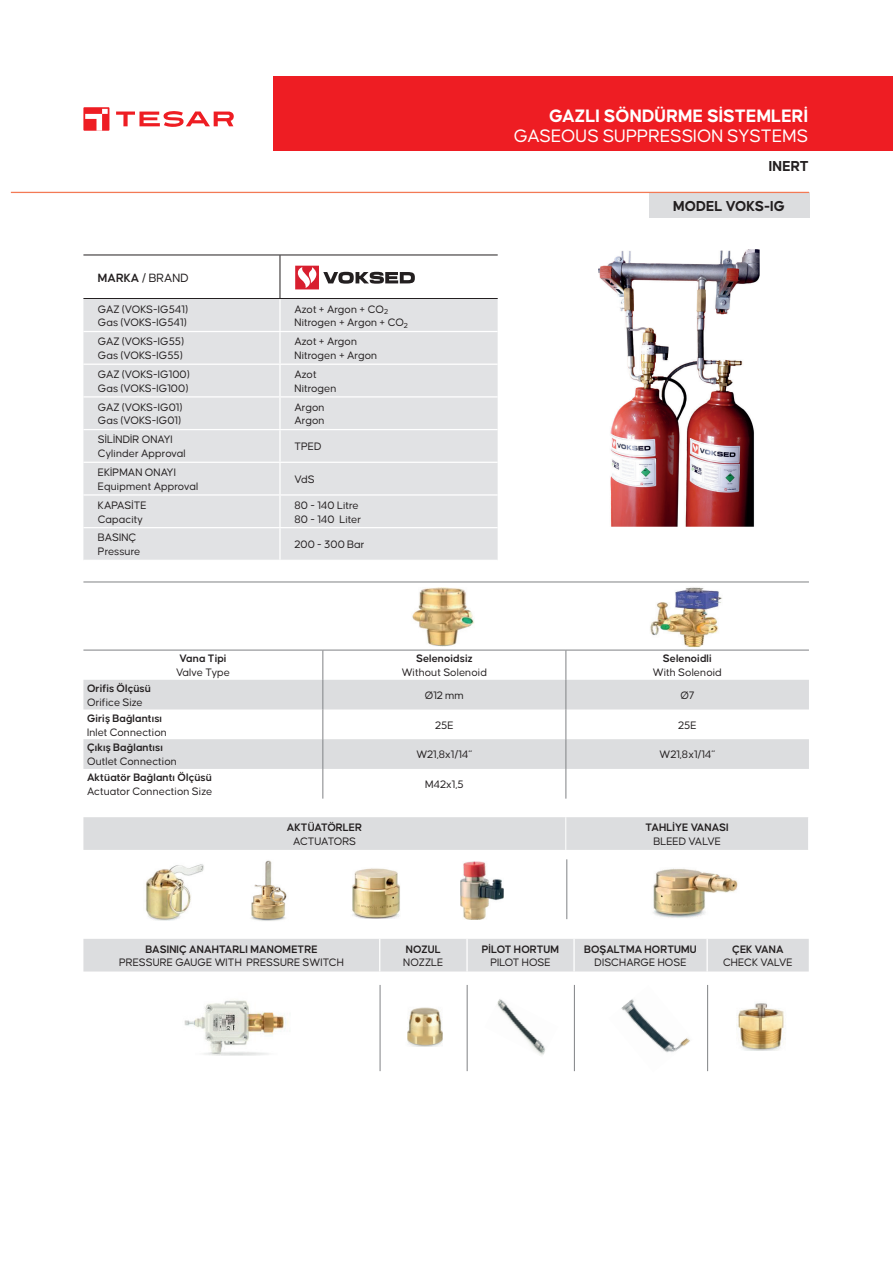
<style>
.page{position:relative;width:893px;height:1263px;background:#fff}
.page>*{position:absolute;margin:0;border:0;box-sizing:border-box;transform-origin:0 0}
.t1{font:19.2px "Causten";color:#fff}
.t2{font:700 19.2px "Causten";color:#fff}
.t3{font:700 15.3px "Causten";color:#231f20}
.t4{font:12.75px "Causten";color:#231f20}
.t5{font:11.55px/13.8px "Causten";color:#231f20}
.t6{font:600 11.55px "Causten";color:#231f20}
.t7{font:11.55px "Causten";letter-spacing:-.025em;color:#231f20}
.t8{font:7.65px "Causten";color:#231f20}
.s1{font-weight:600}
</style>
<div class="page">
<div style="left:83px;top:817px;width:725px;height:33px;background:#dcdddf"></div>
<hr style="left:565px;top:817px;width:1px;height:33px;background:#fff">
<div style="left:83px;top:939px;width:726px;height:33px;background:#dcdddf"></div>
<hr style="left:379px;top:939px;width:1px;height:33px;background:#fff">
<hr style="left:466px;top:939px;width:2px;height:33px;background:#fff">
<hr style="left:573px;top:939px;width:2px;height:33px;background:#fff">
<hr style="left:706px;top:939px;width:2px;height:33px;background:#fff">
<img style="left:460px;top:861px;width:44px;height:59px">
<img style="left:184px;top:1000px;width:105px;height:55px">
<img style="left:621px;top:999px;width:68px;height:40px">
<img style="left:621px;top:1018px;width:32px;height:23px">
<img style="left:653px;top:1039px;width:24px;height:14px">
<img style="left:677px;top:1039px;width:13px;height:11px">
<hr style="left:566px;top:859px;width:1px;height:60px;background:#808285">
<hr style="left:380px;top:985px;width:1px;height:86px;background:#808285">
<hr style="left:467px;top:985px;width:1px;height:86px;background:#808285">
<hr style="left:574px;top:985px;width:1px;height:86px;background:#808285">
<hr style="left:707px;top:985px;width:1px;height:86px;background:#808285">
<img style="left:412px;top:588px;width:62px;height:59px">
<img style="left:650px;top:587px;width:72px;height:60px">
<div style="left:83px;top:299px;width:415px;height:261px;background:#e1e2e4"></div>
<hr style="left:279px;top:299px;width:2px;height:32px;background:#fff">
<hr style="left:83px;top:331px;width:415px;height:1px;background:#fff">
<hr style="left:279px;top:332px;width:2px;height:32px;background:#fff">
<hr style="left:83px;top:364px;width:415px;height:1px;background:#fff">
<hr style="left:279px;top:365px;width:2px;height:31px;background:#fff">
<hr style="left:83px;top:396px;width:415px;height:2px;background:#fff">
<hr style="left:279px;top:398px;width:2px;height:31px;background:#fff">
<hr style="left:83px;top:429px;width:415px;height:1px;background:#fff">
<hr style="left:279px;top:430px;width:2px;height:32px;background:#fff">
<hr style="left:83px;top:462px;width:415px;height:1px;background:#fff">
<hr style="left:279px;top:463px;width:2px;height:31px;background:#fff">
<hr style="left:83px;top:494px;width:415px;height:2px;background:#fff">
<hr style="left:279px;top:496px;width:2px;height:31px;background:#fff">
<hr style="left:83px;top:527px;width:415px;height:1px;background:#fff">
<hr style="left:279px;top:528px;width:2px;height:32px;background:#fff">
<hr style="left:83px;top:255px;width:415px;height:1px;background:#231f20">
<hr style="left:280px;top:255px;width:1px;height:43px;background:#231f20">
<hr style="left:83px;top:298px;width:415px;height:1px;background:#231f20">
<svg style="left:83px;top:680px;width:726px;height:89px;fill:#dcdddf"></svg>
<hr style="left:83px;top:650px;width:240px;height:1px;background:#808285">
<hr style="left:323px;top:650px;width:243px;height:1px;background:#808285">
<hr style="left:322px;top:650px;width:1px;height:30px;background:#808285">
<hr style="left:566px;top:650px;width:243px;height:1px;background:#808285">
<hr style="left:565px;top:650px;width:1px;height:30px;background:#808285">
<hr style="left:322px;top:680px;width:1px;height:30px;background:#808285">
<hr style="left:565px;top:680px;width:1px;height:30px;background:#808285">
<svg style="left:322px;top:710px;width:1px;height:29px"></svg>
<svg style="left:565px;top:710px;width:1px;height:29px"></svg>
<hr style="left:322px;top:739px;width:1px;height:30px;background:#808285">
<hr style="left:565px;top:739px;width:1px;height:30px;background:#808285">
<hr style="left:322px;top:769px;width:1px;height:30px;background:#808285">
<hr style="left:565px;top:769px;width:1px;height:30px;background:#808285">
<hr style="left:83px;top:582px;width:726px;height:1px;background:#808285">
<img style="left:598px;top:249px;width:161px;height:278px">
<img style="left:146px;top:864px;width:58px;height:57px">
<img style="left:251px;top:860px;width:36px;height:61px">
<img style="left:352px;top:868px;width:48px;height:51px">
<img style="left:653px;top:868px;width:85px;height:50px">
<img style="left:407px;top:1007px;width:36px;height:39px">
<img style="left:497px;top:999px;width:49px;height:56px">
<img style="left:736px;top:1003px;width:50px;height:48px">
<svg style="left:116px;top:111px;width:118px;height:16px"></svg>
<div style="left:83px;top:107px;width:26px;height:24px;background:#ee1d23"></div>
<svg style="left:85px;top:109px;width:23px;height:22px"></svg>
<div style="left:273px;top:76px;width:619px;height:75px;background:#ee1d23"></div>
<div style="left:649px;top:192px;width:160px;height:26px;background:#dcdddf"></div>
<hr style="left:11px;top:192px;width:798px;height:1px;background:#f37a55">
<svg style="left:295px;top:266px;width:120px;height:23px"></svg>
<h1 class="t2" style="left:549px;top:109px;width:261px">GAZLI SÖNDÜRME SİSTEMLERİ</h1>
<h1 class="t1" style="left:514px;top:129px;width:296px">GASEOUS SUPPRESSION SYSTEMS</h1>
<h2 class="t3" style="left:769px;top:161px;width:42px">INERT</h2>
<p class="t4" style="left:98px;top:273px;width:92px"><span class="s1">MARKA</span> / BRAND</p>
<p class="t5" style="left:98px;top:303px;width:92px">GAZ (VOKS-IG541)<br>Gas (VOKS-IG541)</p>
<p class="t5" style="left:294px;top:303px;width:111px">Azot + Argon + CO<br>Nitrogen + Argon + CO</p>
<p class="t5" style="left:98px;top:336px;width:88px">GAZ (VOKS-IG55)<br>Gas (VOKS-IG55)</p>
<p class="t5" style="left:294px;top:336px;width:84px">Azot + Argon<br>Nitrogen + Argon</p>
<p class="t5" style="left:98px;top:368px;width:93px">GAZ (VOKS-IG100)<br>Gas (VOKS-IG100)</p>
<p class="t5" style="left:294px;top:368px;width:44px">Azot<br>Nitrogen</p>
<p class="t5" style="left:98px;top:401px;width:86px">GAZ (VOKS-IG01)<br>Gas (VOKS-IG01)</p>
<p class="t5" style="left:294px;top:401px;width:32px">Argon<br>Argon</p>
<p class="t5" style="left:98px;top:434px;width:89px">SİLİNDİR ONAYI<br>Cylinder Approval</p>
<p class="t5" style="left:294px;top:441px;width:29px">TPED</p>
<p class="t5" style="left:98px;top:466px;width:102px">EKİPMAN ONAYI<br>Equipment Approval</p>
<p class="t5" style="left:294px;top:473px;width:22px">VdS</p>
<p class="t5" style="left:98px;top:499px;width:50px">KAPASİTE<br>Capacity</p>
<p class="t5" style="left:294px;top:499px;width:68px">80 - 140 Litre<br>80 - 140 Liter</p>
<p class="t5" style="left:98px;top:532px;width:44px">BASINÇ<br>Pressure</p>
<p class="t5" style="left:294px;top:539px;width:72px">200 - 300 Bar</p>
<p class="t8" style="left:384px;top:309px;width:5px">2</p>
<p class="t8" style="left:404px;top:323px;width:5px">2</p>
<p class="t6" style="left:180px;top:652px;width:49px">Vana Tipi</p>
<p class="t5" style="left:176px;top:666px;width:56px">Valve Type</p>
<p class="t6" style="left:416px;top:652px;width:58px">Selenoidsiz</p>
<p class="t5" style="left:402px;top:666px;width:87px">Without Solenoid</p>
<h2 class="t3" style="left:673px;top:201px;width:113px">MODEL VOKS-IG</h2>
<p class="t6" style="left:663px;top:652px;width:50px">Selenoidli</p>
<p class="t5" style="left:653px;top:666px;width:71px">With Solenoid</p>
<p class="t6" style="left:87px;top:681px;width:65px">Orifis Ölçüsü</p>
<p class="t5" style="left:87px;top:696px;width:57px">Orifice Size</p>
<p class="t6" style="left:87px;top:711px;width:77px">Giriş Bağlantısı</p>
<p class="t5" style="left:87px;top:726px;width:81px">Inlet Connection</p>
<p class="t6" style="left:87px;top:741px;width:78px">Çıkış Bağlantısı</p>
<p class="t5" style="left:87px;top:756px;width:91px">Outlet Connection</p>
<p class="t6" style="left:87px;top:770px;width:126px">Aktüatör Bağlantı Ölçüsü</p>
<p class="t5" style="left:87px;top:785px;width:127px">Actuator Connection Size</p>
<p class="t6" style="left:287px;top:820px;width:77px">AKTÜATÖRLER</p>
<p class="t7" style="left:293px;top:837px;width:65px">ACTUATORS</p>
<p class="t6" style="left:145px;top:942px;width:174px">BASINIÇ ANAHTARLI MANOMETRE</p>
<p class="t5" style="left:119px;top:957px;width:226px">PRESSURE GAUGE WITH PRESSURE SWITCH</p>
<p class="t5" style="left:425px;top:689px;width:41px">Ø12 mm</p>
<p class="t5" style="left:680px;top:689px;width:15px">Ø7</p>
<p class="t5" style="left:435px;top:719px;width:20px">25E</p>
<p class="t5" style="left:678px;top:719px;width:20px">25E</p>
<p class="t5" style="left:416px;top:749px;width:57px">W21,8x1/14”</p>
<p class="t5" style="left:659px;top:749px;width:57px">W21,8x1/14”</p>
<p class="t5" style="left:425px;top:778px;width:40px">M42x1,5</p>
<p class="t6" style="left:645px;top:820px;width:85px">TAHLİYE VANASI</p>
<p class="t5" style="left:653px;top:835px;width:69px">BLEED VALVE</p>
<p class="t6" style="left:406px;top:942px;width:36px">NOZUL</p>
<p class="t5" style="left:403px;top:957px;width:42px">NOZZLE</p>
<p class="t6" style="left:482px;top:942px;width:79px">PİLOT HORTUM</p>
<p class="t5" style="left:490px;top:957px;width:62px">PILOT HOSE</p>
<p class="t6" style="left:584px;top:942px;width:114px">BOŞALTMA HORTUMU</p>
<p class="t5" style="left:595px;top:957px;width:93px">DISCHARGE HOSE</p>
<p class="t6" style="left:732px;top:942px;width:53px">ÇEK VANA</p>
<p class="t5" style="left:723px;top:957px;width:71px">CHECK VALVE</p>
</div>
